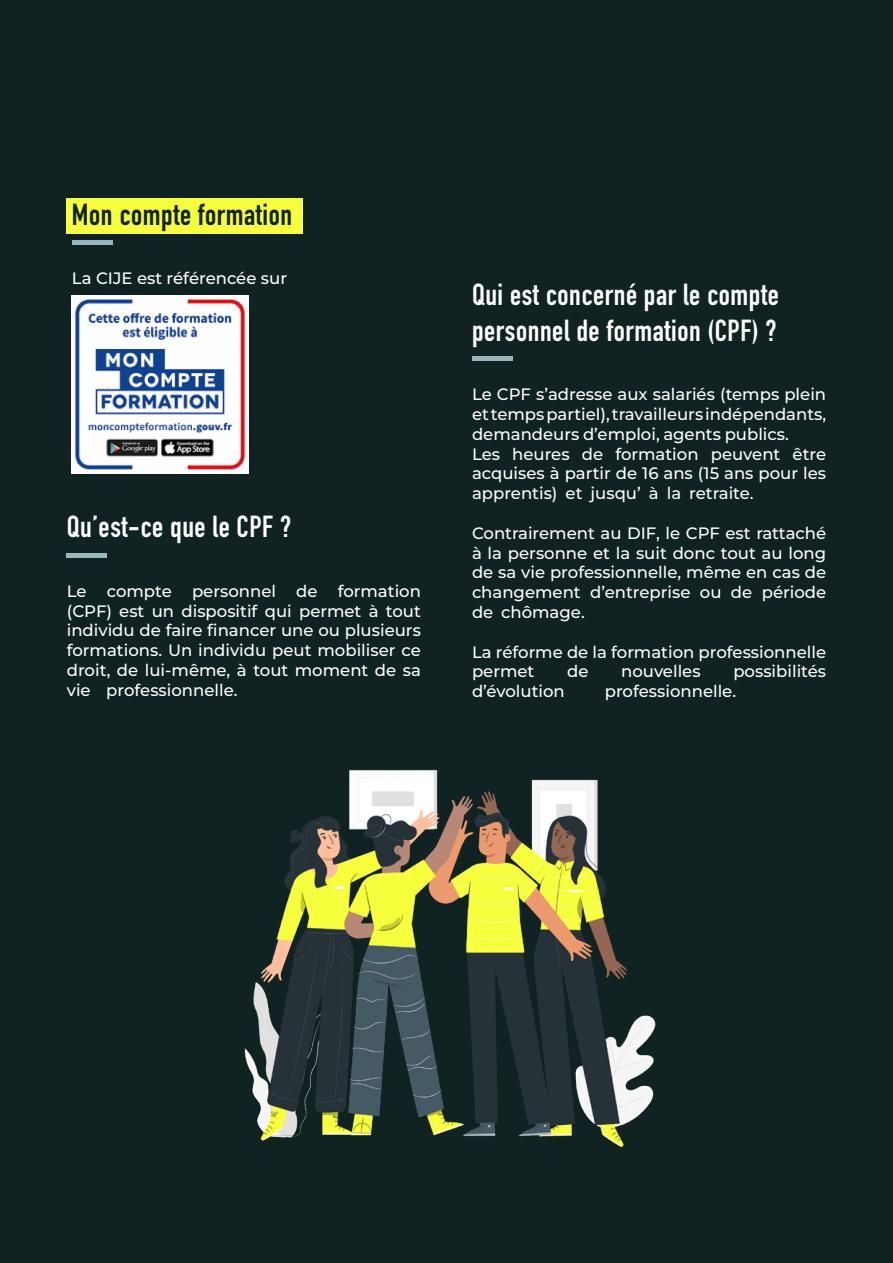
<style>
.page{position:relative;width:893px;height:1263px;background:#102221}
.page>*{position:absolute;margin:0;border:0;box-sizing:border-box;transform-origin:0 0}
.t1{font:700 30px/36px "DIN Condensed";letter-spacing:.02em;color:#fff}
.t2{font:700 30px "DIN Condensed";letter-spacing:.02em;color:#102221}
.t3{font:500 16.5px/19.8px "Montserrat";color:#fff;text-align:justify}
</style>
<div class="page">
<div style="left:67px;top:198px;width:236px;height:36px;background:#f7ff3c"></div>
<hr style="left:72px;top:241px;width:40px;height:4px;background:#98b7bd">
<hr style="left:67px;top:553px;width:40px;height:4px;background:#98b7bd">
<div style="left:472px;top:356px;width:40px;height:5px;background:#98b7bd"></div>
<img style="left:72px;top:296px;width:177px;height:177px">
<img style="left:244px;top:769px;width:412px;height:378px">
<h1 class="t2" style="left:72px;top:194px;width:222px">Mon compte formation</h1>
<p class="t3" style="left:72px;top:268px;width:217px">La CIJE est référencée sur</p>
<h1 class="t1" style="left:67px;top:509px;width:226px">Qu’est-ce que le CPF ?</h1>
<p class="t3" style="left:67px;top:581px;width:356px">Le compte personnel de formation (CPF) est un dispositif qui permet à tout individu de faire financer une ou plusieurs formations. Un individu peut mobiliser ce droit, de lui-même, à tout moment de sa vie professionnelle.</p>
<h1 class="t1" style="left:472px;top:276px;width:308px">Qui est concerné par le compte personnel de formation (CPF) ?</h1>
<p class="t3" style="left:472px;top:384px;width:356px;text-align:left">Le CPF s’adresse aux salariés (temps plein et temps partiel), travailleurs indépendants, demandeurs d’emploi, agents publics.<br>Les heures de formation peuvent être acquises à partir de 16 ans (15 ans pour les apprentis) et jusqu’ à la retraite.</p>
<p class="t3" style="left:472px;top:523px;width:356px">Contrairement au DIF, le CPF est rattaché à la personne et la suit donc tout au long de sa vie professionnelle, même en cas de changement d’entreprise ou de période de chômage.</p>
<p class="t3" style="left:472px;top:641px;width:356px">La réforme de la formation professionnelle permet</p>
<p class="t3" style="left:567px;top:661px;width:23px">de</p>
<p class="t3" style="left:621px;top:661px;width:81px">nouvelles</p>
<p class="t3" style="left:733px;top:661px;width:94px">possibilités</p>
<p class="t3" style="left:472px;top:681px;width:94px">d’évolution</p>
<p class="t3" style="left:605px;top:681px;width:133px">professionnelle.</p>
</div>
